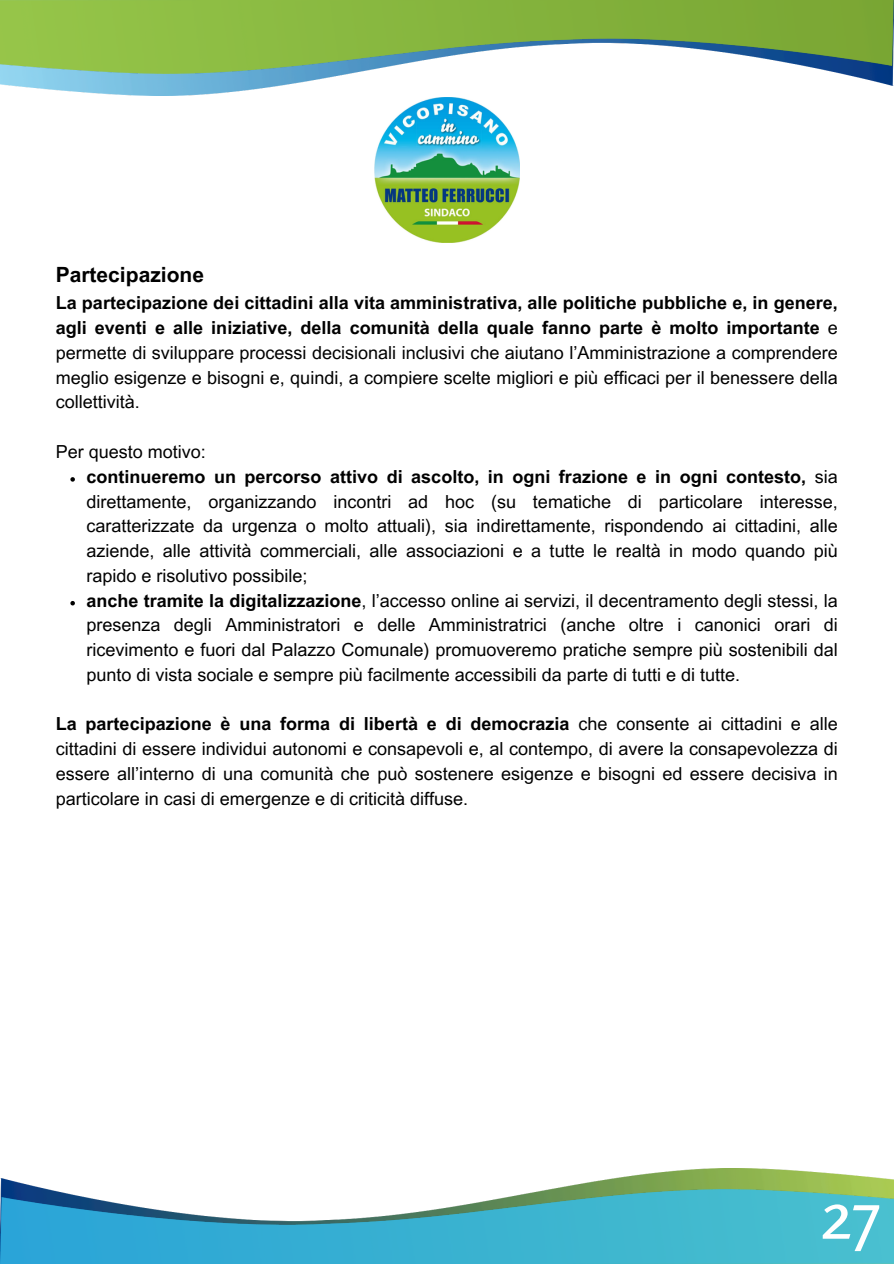
<style>
.page{position:relative;width:894px;height:1264px;background:#fff}
.page>*{position:absolute;margin:0;border:0;box-sizing:border-box;transform-origin:0 0}
.t1{font:67.2px "Rosario";color:#fff}
.t2{font:700 21px "Arial MT Pro";color:#000}
.t3{font:18px/24.8px "Arial MT Pro";color:#000;text-align:justify}
.s1{font-weight:700}
</style>
<div class="page">
<img style="left:0;top:1168px;width:893px;height:21px">
<img style="left:0;top:1189px;width:893px;height:73px">
<img style="left:0;top:74px;width:893px;height:21px">
<img style="left:0;top:0;width:893px;height:74px">
<img style="left:374px;top:97px;width:145px;height:145px">
<svg style="left:70px;top:477px;width:5px;height:4px"></svg>
<svg style="left:70px;top:601px;width:5px;height:4px"></svg>
<h1 class="t2" style="left:56px;top:267px;width:150px">Partecipazione</h1>
<h1 class="t3" style="left:56px;top:293px;width:783px"><span class="s1">La partecipazione dei cittadini alla vita amministrativa, alle politiche pubbliche e, in genere, agli eventi e alle iniziative, della comunità della quale fanno parte è molto importante</span> e permette di sviluppare processi decisionali inclusivi che aiutano l’Amministrazione a comprendere meglio esigenze e bisogni e, quindi, a compiere scelte migliori e più efficaci per il benessere della collettività.</h1>
<h1 class="t3" style="left:56px;top:441px;width:152px">Per questo motivo:</h1>
<p class="t3" style="left:86px;top:466px;width:752px"><span class="s1">continueremo un percorso attivo di ascolto, in ogni frazione e in ogni contesto,</span> sia direttamente, organizzando incontri ad hoc (su tematiche di particolare interesse, caratterizzate da urgenza o molto attuali), sia indirettamente, rispondendo ai cittadini, alle aziende, alle attività commerciali, alle associazioni e a tutte le realtà in modo quando più rapido e risolutivo possibile;</p>
<p class="t3" style="left:86px;top:590px;width:752px"><span class="s1">anche tramite la digitalizzazione</span>, l’accesso online ai servizi, il decentramento degli stessi, la presenza degli Amministratori e delle Amministratrici (anche oltre i canonici orari di ricevimento e fuori dal Palazzo Comunale) promuoveremo pratiche sempre più sostenibili dal punto di vista sociale e sempre più facilmente accessibili da parte di tutti e di tutte.</p>
<h1 class="t3" style="left:56px;top:714px;width:783px"><span class="s1">La partecipazione è una forma di libertà e di democrazia</span> che consente ai cittadini e alle cittadini di essere individui autonomi e consapevoli e, al contempo, di avere la consapevolezza di essere all’interno di una comunità che può sostenere esigenze e bisogni ed essere decisiva in particolare in casi di emergenze e di criticità diffuse.</h1>
<p class="t1" style="left:820px;top:1172px;width:62px">27</p>
</div>
